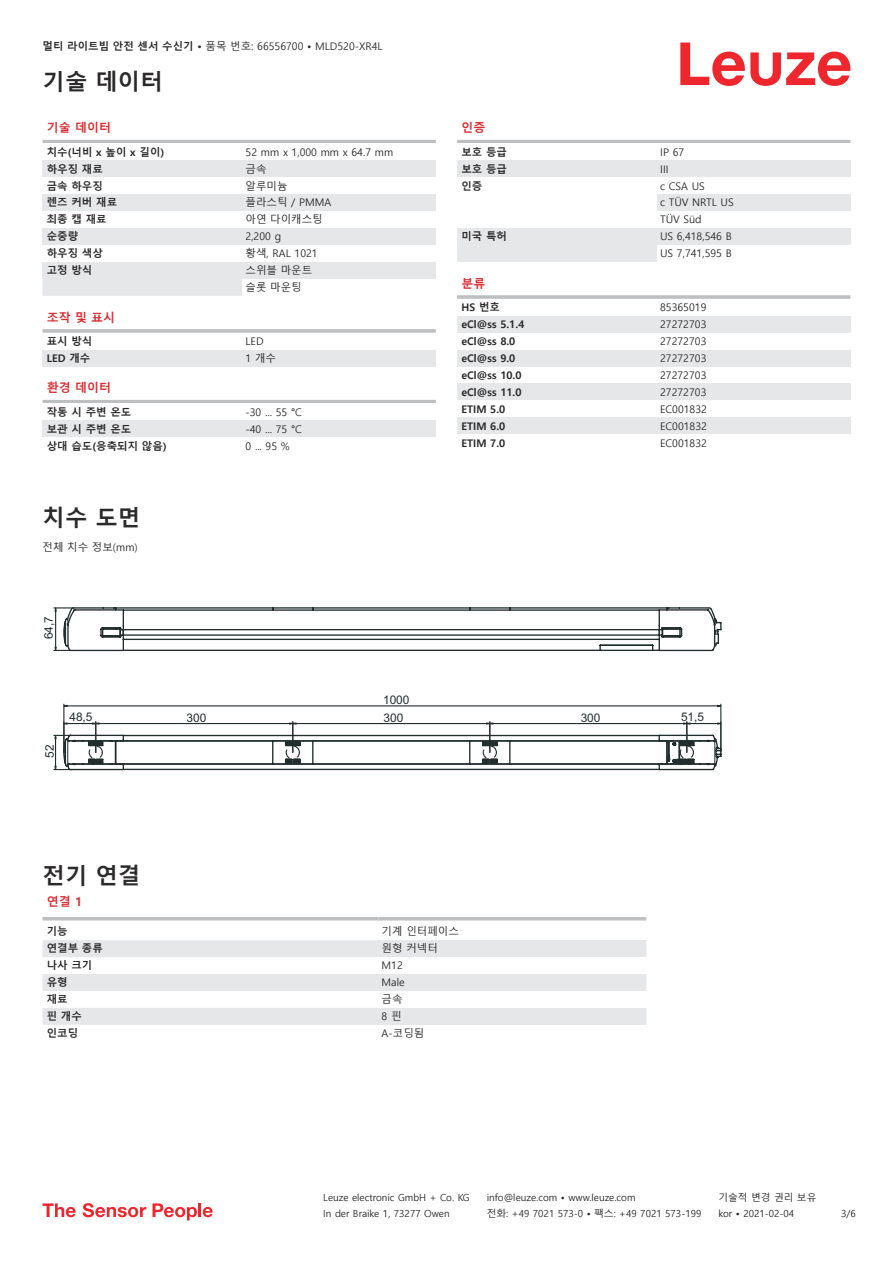
<style>
.page{position:relative;width:893px;height:1263px;background:#fff}
.page>*{position:absolute;margin:0;border:0;box-sizing:border-box;transform-origin:0 0}
.t1{font:700 22.5px "Malgun Gothic";color:#2b292a}
.t2{font:700 12px "Malgun Gothic";color:#db2a30}
.t3{font:11.85px "Arial";color:#222d2e}
.t4{font:10.5px/17px "Malgun Gothic";color:#2b292a}
.t5{font:700 10.5px "Malgun Gothic";color:#2b292a}
.t6{font:9.75px "Malgun Gothic";color:#2b292a}
.s1{font-weight:700}
</style>
<div class="page">
<svg style="left:680px;top:43px;width:170px;height:43px"></svg>
<div style="left:43px;top:279px;width:199px;height:17px;background:#e6e7e9"></div>
<hr style="left:43px;top:140px;width:393px;height:3px;background:#bdbfc1">
<div style="left:43px;top:160px;width:199px;height:17px;background:#e6e7e9"></div>
<div style="left:242px;top:160px;width:194px;height:17px;background:#e6e7e9"></div>
<div style="left:43px;top:194px;width:199px;height:17px;background:#e6e7e9"></div>
<div style="left:242px;top:194px;width:194px;height:17px;background:#e6e7e9"></div>
<div style="left:43px;top:228px;width:199px;height:17px;background:#e6e7e9"></div>
<div style="left:242px;top:228px;width:194px;height:17px;background:#e6e7e9"></div>
<div style="left:43px;top:262px;width:199px;height:17px;background:#e6e7e9"></div>
<div style="left:242px;top:262px;width:194px;height:17px;background:#e6e7e9"></div>
<hr style="left:43px;top:329px;width:393px;height:4px;background:#c5c7c9">
<div style="left:43px;top:350px;width:199px;height:17px;background:#e6e7e9"></div>
<div style="left:242px;top:350px;width:194px;height:17px;background:#e6e7e9"></div>
<hr style="left:43px;top:400px;width:393px;height:3px;background:#bdbfc1">
<div style="left:43px;top:420px;width:199px;height:17px;background:#e6e7e9"></div>
<div style="left:242px;top:420px;width:194px;height:17px;background:#e6e7e9"></div>
<svg style="left:43px;top:920px;width:603px;height:1px"></svg>
<svg style="left:43px;top:940px;width:335px;height:85px;fill:#e6e7e9"></svg>
<hr style="left:43px;top:917px;width:335px;height:3px;background:#bdbfc1">
<hr style="left:378px;top:917px;width:268px;height:3px;background:#bdbfc1">
<div style="left:378px;top:940px;width:268px;height:17px;background:#e6e7e9"></div>
<div style="left:378px;top:974px;width:268px;height:17px;background:#e6e7e9"></div>
<div style="left:378px;top:1008px;width:268px;height:17px;background:#e6e7e9"></div>
<div style="left:457px;top:245px;width:200px;height:17px;background:#e6e7e9"></div>
<hr style="left:457px;top:140px;width:393px;height:3px;background:#bdbfc1">
<div style="left:457px;top:160px;width:200px;height:17px;background:#e6e7e9"></div>
<div style="left:657px;top:160px;width:193px;height:17px;background:#e6e7e9"></div>
<div style="left:657px;top:194px;width:193px;height:17px;background:#e6e7e9"></div>
<div style="left:457px;top:228px;width:200px;height:17px;background:#e6e7e9"></div>
<div style="left:657px;top:228px;width:193px;height:17px;background:#e6e7e9"></div>
<hr style="left:457px;top:295px;width:393px;height:4px;background:#c6c8c9">
<div style="left:457px;top:316px;width:200px;height:17px;background:#e6e7e9"></div>
<div style="left:657px;top:316px;width:193px;height:17px;background:#e6e7e9"></div>
<div style="left:457px;top:350px;width:200px;height:17px;background:#e6e7e9"></div>
<div style="left:657px;top:350px;width:193px;height:17px;background:#e6e7e9"></div>
<div style="left:457px;top:383px;width:200px;height:17px;background:#e6e7e9"></div>
<div style="left:657px;top:383px;width:193px;height:17px;background:#e6e7e9"></div>
<div style="left:457px;top:417px;width:200px;height:17px;background:#e6e7e9"></div>
<div style="left:657px;top:417px;width:193px;height:17px;background:#e6e7e9"></div>
<svg style="left:43px;top:1203px;width:33px;height:14px"></svg>
<svg style="left:83px;top:1203px;width:63px;height:14px"></svg>
<svg style="left:153px;top:1203px;width:44px;height:17px"></svg>
<hr style="left:198px;top:1203px;width:3px;height:14px;background:#ed272d">
<svg style="left:203px;top:1207px;width:10px;height:10px"></svg>
<svg style="left:68px;top:706px;width:600px;height:16px"></svg>
<hr style="left:63px;top:704px;width:1px;height:48px;background:#222d2e">
<hr style="left:720px;top:704px;width:1px;height:47px;background:#222d2e">
<hr style="left:67px;top:705px;width:651px;height:1px;background:#222d2e">
<svg style="left:63px;top:704px;width:5px;height:4px"></svg>
<svg style="left:54px;top:607px;width:667px;height:45px"></svg>
<svg style="left:54px;top:722px;width:667px;height:48px"></svg>
<p class="t4" style="left:43px;top:38px;width:342px"><span class="s1">멀티 라이트빔 안전 센서 수신기 •</span> 품목 번호: 66556700 <span class="s1">•</span> MLD520-XR4L</p>
<h1 class="t1" style="left:43px;top:69px;width:122px">기술 데이터</h1>
<p class="t2" style="left:47px;top:121px;width:66px">기술 데이터</p>
<p class="t5" style="left:47px;top:146px;width:119px">치수(너비 x 높이 x 길이)</p>
<p class="t4" style="left:246px;top:144px;width:149px">52 mm x 1,000 mm x 64.7 mm</p>
<p class="t5" style="left:47px;top:163px;width:58px">하우징 재료</p>
<p class="t4" style="left:246px;top:161px;width:22px">금속</p>
<p class="t5" style="left:47px;top:179px;width:58px">금속 하우징</p>
<p class="t4" style="left:246px;top:177px;width:43px">알루미늄</p>
<p class="t5" style="left:47px;top:196px;width:72px">렌즈 커버 재료</p>
<p class="t4" style="left:246px;top:194px;width:87px">플라스틱 / PMMA</p>
<p class="t5" style="left:47px;top:213px;width:61px">최종 캡 재료</p>
<p class="t4" style="left:246px;top:211px;width:79px">아연 다이캐스팅</p>
<p class="t5" style="left:47px;top:230px;width:33px">순중량</p>
<p class="t4" style="left:246px;top:228px;width:37px">2,200 g</p>
<p class="t5" style="left:47px;top:247px;width:58px">하우징 색상</p>
<p class="t4" style="left:246px;top:245px;width:74px">황색, RAL 1021</p>
<p class="t5" style="left:47px;top:264px;width:47px">고정 방식</p>
<p class="t4" style="left:246px;top:262px;width:68px">스위블 마운트 슬롯 마운팅</p>
<p class="t2" style="left:47px;top:310px;width:70px">조작 및 표시</p>
<p class="t5" style="left:47px;top:335px;width:47px">표시 방식</p>
<p class="t4" style="left:246px;top:333px;width:19px">LED</p>
<p class="t5" style="left:47px;top:352px;width:45px">LED 개수</p>
<p class="t4" style="left:246px;top:350px;width:32px">1 개수</p>
<p class="t2" style="left:47px;top:381px;width:66px">환경 데이터</p>
<p class="t5" style="left:47px;top:406px;width:86px">작동 시 주변 온도</p>
<p class="t4" style="left:246px;top:404px;width:58px">-30 ... 55 °C</p>
<p class="t5" style="left:47px;top:423px;width:86px">보관 시 주변 온도</p>
<p class="t4" style="left:246px;top:421px;width:58px">-40 ... 75 °C</p>
<p class="t5" style="left:47px;top:439px;width:121px">상대 습도(응축되지 않음)</p>
<p class="t4" style="left:246px;top:437px;width:46px">0 ... 95 %</p>
<h1 class="t1" style="left:43px;top:504px;width:99px">치수 도면</h1>
<p class="t4" style="left:43px;top:539px;width:97px">전체 치수 정보(mm)</p>
<p class="t3" style="left:44px;top:639px;width:25px;rotate:-90deg">64,7</p>
<p class="t3" style="left:383px;top:696px;width:28px">1000</p>
<p class="t2" style="left:461px;top:121px;width:25px">인증</p>
<p class="t5" style="left:461px;top:146px;width:47px">보호 등급</p>
<p class="t4" style="left:660px;top:144px;width:26px">IP 67</p>
<p class="t5" style="left:461px;top:163px;width:47px">보호 등급</p>
<p class="t4" style="left:660px;top:160px;width:10px">III</p>
<p class="t5" style="left:461px;top:179px;width:22px">인증</p>
<p class="t4" style="left:660px;top:177px;width:75px">c CSA US<br>c TÜV NRTL US<br>TÜV Süd</p>
<p class="t5" style="left:461px;top:230px;width:47px">미국 특허</p>
<p class="t4" style="left:660px;top:228px;width:73px">US 6,418,546 B<br>US 7,741,595 B</p>
<p class="t2" style="left:461px;top:276px;width:25px">분류</p>
<p class="t5" style="left:461px;top:301px;width:40px">HS 번호</p>
<p class="t4" style="left:660px;top:299px;width:48px">85365019</p>
<p class="t5" style="left:461px;top:318px;width:64px">eCl@ss 5.1.4</p>
<p class="t4" style="left:660px;top:316px;width:48px">27272703</p>
<p class="t5" style="left:461px;top:335px;width:55px">eCl@ss 8.0</p>
<p class="t4" style="left:660px;top:333px;width:48px">27272703</p>
<p class="t5" style="left:461px;top:352px;width:55px">eCl@ss 9.0</p>
<p class="t4" style="left:660px;top:350px;width:48px">27272703</p>
<p class="t5" style="left:461px;top:369px;width:62px">eCl@ss 10.0</p>
<p class="t4" style="left:660px;top:367px;width:48px">27272703</p>
<p class="t5" style="left:461px;top:386px;width:62px">eCl@ss 11.0</p>
<p class="t4" style="left:660px;top:384px;width:48px">27272703</p>
<p class="t5" style="left:461px;top:403px;width:45px">ETIM 5.0</p>
<p class="t4" style="left:660px;top:401px;width:48px">EC001832</p>
<p class="t5" style="left:461px;top:419px;width:45px">ETIM 6.0</p>
<p class="t4" style="left:660px;top:417px;width:48px">EC001832</p>
<p class="t5" style="left:461px;top:436px;width:45px">ETIM 7.0</p>
<p class="t4" style="left:660px;top:434px;width:48px">EC001832</p>
<p class="t3" style="left:45px;top:758px;width:15px;rotate:-90deg">52</p>
<p class="t3" style="left:69px;top:712px;width:25px">48,5</p>
<p class="t3" style="left:187px;top:713px;width:21px">300</p>
<p class="t3" style="left:384px;top:713px;width:21px">300</p>
<p class="t3" style="left:581px;top:713px;width:21px">300</p>
<h1 class="t1" style="left:43px;top:862px;width:99px">전기 연결</h1>
<p class="t2" style="left:47px;top:895px;width:37px">연결 1</p>
<p class="t5" style="left:47px;top:925px;width:22px">기능</p>
<p class="t4" style="left:382px;top:923px;width:79px">기계 인터페이스</p>
<p class="t5" style="left:47px;top:942px;width:58px">연결부 종류</p>
<p class="t4" style="left:382px;top:940px;width:58px">원형 커넥터</p>
<p class="t5" style="left:47px;top:959px;width:47px">나사 크기</p>
<p class="t4" style="left:382px;top:957px;width:23px">M12</p>
<p class="t5" style="left:47px;top:976px;width:22px">유형</p>
<p class="t4" style="left:382px;top:974px;width:25px">Male</p>
<p class="t5" style="left:47px;top:993px;width:22px">재료</p>
<p class="t4" style="left:382px;top:991px;width:22px">금속</p>
<p class="t5" style="left:47px;top:1010px;width:37px">핀 개수</p>
<p class="t4" style="left:382px;top:1008px;width:21px">8 핀</p>
<p class="t5" style="left:47px;top:1027px;width:33px">인코딩</p>
<p class="t4" style="left:382px;top:1025px;width:44px">A-코딩됨</p>
<p class="t3" style="left:681px;top:712px;width:25px">51,5</p>
<p class="t6" style="left:323px;top:1192px;width:148px">Leuze electronic GmbH + Co. KG</p>
<p class="t6" style="left:487px;top:1192px;width:150px">info@leuze.com • www.leuze.com</p>
<p class="t6" style="left:718px;top:1192px;width:100px">기술적 변경 권리 보유</p>
<p class="t6" style="left:323px;top:1208px;width:128px">In der Braike 1, 73277 Owen</p>
<p class="t6" style="left:487px;top:1208px;width:216px">전화: +49 7021 573-0 • 팩스: +49 7021 573-199</p>
<p class="t6" style="left:718px;top:1208px;width:77px">kor • 2021-02-04</p>
<p class="t6" style="left:841px;top:1208px;width:16px">3 /6</p>
</div>
